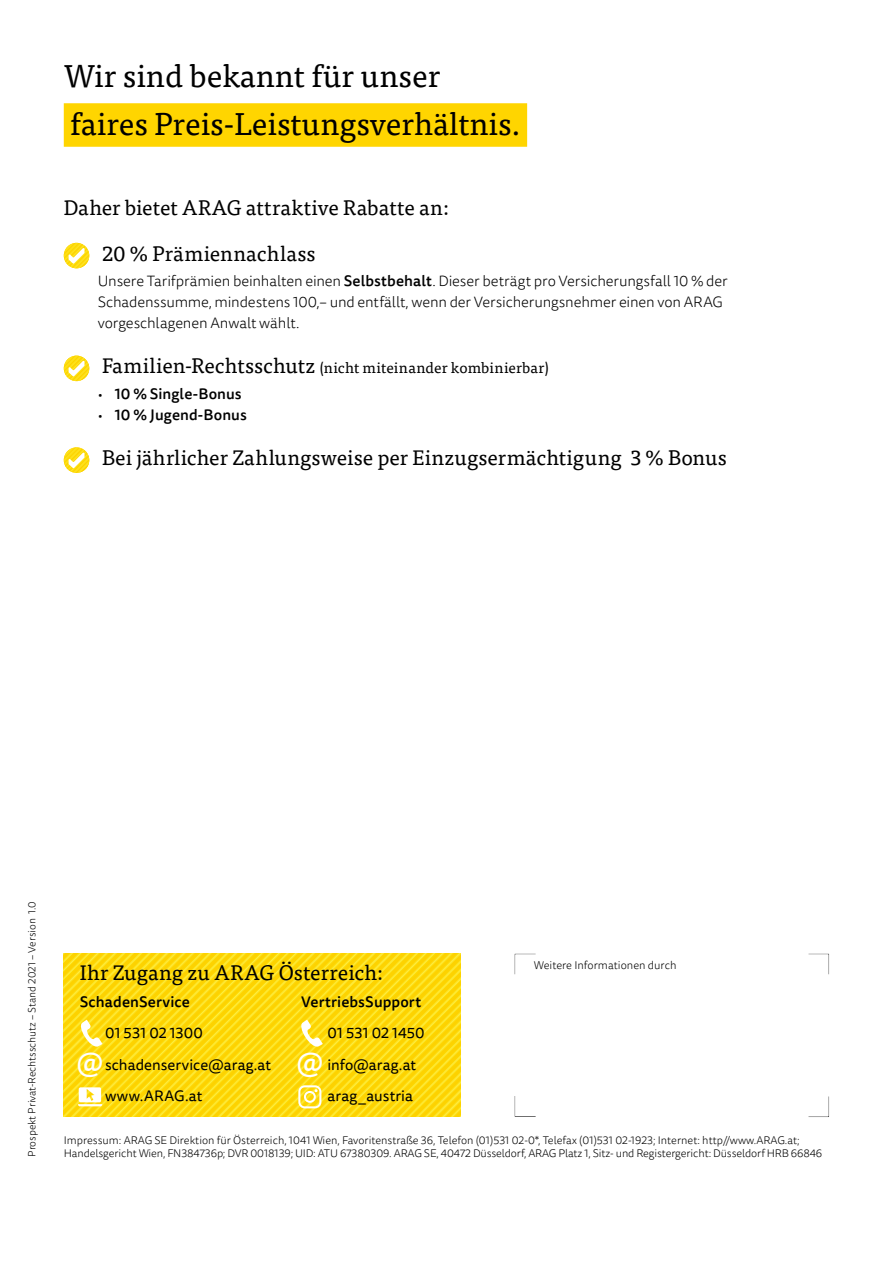
<style>
.page{position:relative;width:893px;height:1263px;background:#fff}
.page>*{position:absolute;margin:0;border:0;box-sizing:border-box;transform-origin:0 0}
.t1{font:31.5px/48px "Tisa OT";color:#000}
.t2{font:500 25.5px "Tisa Sans OT";color:#fff}
.t3{font:21px/45.5px "Tisa OT";letter-spacing:.005em;color:#000}
.t4{font:300 15px/21px "Tisa Sans OT";letter-spacing:-.01em;color:#000}
.t5{font:15px/31.5px "Tisa Sans OT";letter-spacing:.01em;color:#000}
.t6{font:500 15px "Tisa Sans OT";letter-spacing:.005em;color:#000}
.t7{font:15px "Tisa OT";letter-spacing:.01em;color:#000}
.t8{font:300 11.25px "Tisa Sans OT";color:#000}
.t9{font:300 11.1px/12.8px "Tisa Sans OT";letter-spacing:-.01em;color:#000}
.t10{font:300 10.5px "Tisa Sans OT";color:#000}
.s1{font-weight:500}
.s2{font-size:21px}
.s3{font-weight:300}
</style>
<div class="page">
<div style="left:64px;top:103px;width:463px;height:44px;background:#ffd500"></div>
<img style="left:64px;top:243px;width:25px;height:25px;border-radius:13px">
<svg style="left:69px;top:248px;width:15px;height:16px"></svg>
<img style="left:64px;top:356px;width:25px;height:25px;border-radius:13px">
<svg style="left:69px;top:361px;width:15px;height:15px"></svg>
<img style="left:64px;top:447px;width:25px;height:26px;border-radius:13px">
<svg style="left:69px;top:453px;width:15px;height:15px"></svg>
<img style="left:64px;top:953px;width:396px;height:164px">
<svg style="left:77px;top:1020px;width:25px;height:28px"></svg>
<svg style="left:297px;top:1020px;width:26px;height:28px"></svg>
<svg style="left:78px;top:1087px;width:24px;height:19px"></svg>
<svg style="left:298px;top:1085px;width:23px;height:23px"></svg>
<h1 class="t1" style="left:64px;top:52px;width:458px">Wir sind bekannt für unser faires Preis-Leistungsverhältnis.</h1>
<h3 class="t3" style="left:102px;top:185px;width:348px;text-indent:-38px">Daher bietet ARAG attraktive Rabatte an:<br>20 % Prämiennachlass</h3>
<h3 class="t4" style="left:98px;top:271px;width:631px">Unsere Tarifprämien beinhalten einen <span class="s1">Selbstbehalt</span>. Dieser beträgt pro Versicherungsfall 10 % der<br>Schadenssumme, mindestens 100,– und entfällt, wenn der Versicherungsnehmer einen von ARAG vorgeschlagenen Anwalt wählt.</h3>
<h3 class="t7" style="left:102px;top:359px;width:448px"><span class="s2">Familien-Rechtsschutz</span> (nicht miteinander kombinierbar)</h3>
<h3 class="t6" style="left:98px;top:384px;width:145px"><span class="s3">•</span> 10 % Single-Bonus</h3>
<h3 class="t6" style="left:98px;top:405px;width:151px"><span class="s3">•</span> 10 % Jugend-Bonus</h3>
<h3 class="t3" style="left:102px;top:435px;width:626px">Bei jährlicher Zahlungsweise per Einzugsermächtigung 3 % Bonus</h3>
<p class="t10" style="left:26px;top:1157px;width:257px;rotate:-90deg">Prospekt Privat-Rechtsschutz – Stand 2021 – Version 1.0</p>
<h3 class="t3" style="left:80px;top:950px;width:305px">Ihr Zugang zu ARAG Österreich:</h3>
<h3 class="t6" style="left:80px;top:993px;width:112px">SchadenService</h3>
<h3 class="t6" style="left:301px;top:993px;width:122px">VertriebsSupport</h3>
<h3 class="t5" style="left:105px;top:1018px;width:168px">01 531 02 1300 schadenservice@arag.at www.ARAG.at</h3>
<h3 class="t5" style="left:327px;top:1018px;width:99px">01 531 02 1450 info@arag.at arag_austria</h3>
<h2 class="t2" style="left:77px;top:1046px;width:28px">@</h2>
<h2 class="t2" style="left:297px;top:1046px;width:28px">@</h2>
<p class="t8" style="left:534px;top:958px;width:144px">Weitere Informationen durch</p>
<p class="t9" style="left:64px;top:1134px;width:760px">Impressum: ARAG SE Direktion für Österreich, 1041 Wien, Favoritenstraße 36, Telefon (01)531 02-0*, Telefax (01)531 02-1923; Internet: http//www.ARAG.at;<br>Handelsgericht Wien, FN384736p; DVR 0018139; UID: ATU 67380309. ARAG SE, 40472 Düsseldorf, ARAG Platz 1, Sitz- und Registergericht: Düsseldorf HRB 66846</p>
</div>
